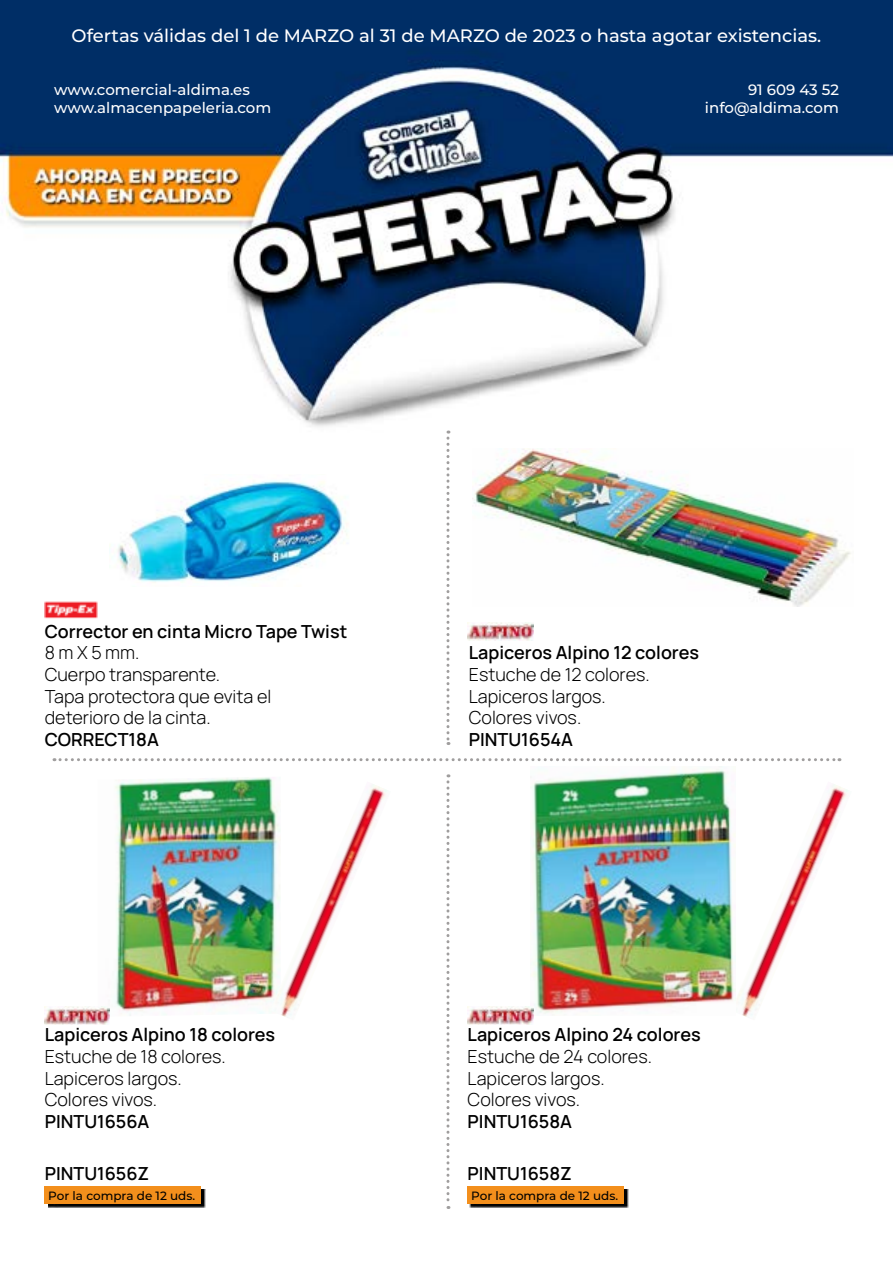
<style>
.page{position:relative;width:893px;height:1263px;background:#fff}
.page>*{position:absolute;margin:0;border:0;box-sizing:border-box;transform-origin:0 0}
.t1{font:200 18px/21.6px "Manrope";color:#000}
.t2{font:500 18px "Montserrat";color:#fff}
.t3{font:500 15px/18px "Montserrat";color:#fff}
.t4{font:500 12px "Montserrat";color:#000}
</style>
<div class="page">
<img style="left:0;top:0;width:893px;height:1209px">
<img style="left:731px;top:781px;width:121px;height:239px">
<img style="left:98px;top:777px;width:183px;height:240px">
<img style="left:530px;top:766px;width:206px;height:250px">
<img style="left:270px;top:781px;width:121px;height:239px">
<img style="left:110px;top:474px;width:240px;height:113px">
<img style="left:473px;top:449px;width:381px;height:157px">
<svg style="left:54px;top:758px;width:786px;height:3px"></svg>
<svg style="left:446px;top:774px;width:3px;height:435px"></svg>
<svg style="left:446px;top:431px;width:3px;height:314px"></svg>
<div style="left:48px;top:1189px;width:157px;height:18px;background:#000"></div>
<div style="left:45px;top:1186px;width:156px;height:18px;background:#f38f1c"></div>
<div style="left:469px;top:1189px;width:159px;height:18px;background:#000"></div>
<div style="left:468px;top:1186px;width:156px;height:18px;background:#f38f1c"></div>
<img style="left:44px;top:1007px;width:65px;height:17px">
<img style="left:468px;top:1007px;width:65px;height:17px">
<img style="left:468px;top:623px;width:65px;height:17px">
<img style="left:45px;top:601px;width:53px;height:17px">
<p class="t2" style="left:72px;top:23px;width:751px">Ofertas válidas del 1 de MARZO al 31 de MARZO de 2023 o hasta agotar existencias.</p>
<p class="t3" style="left:54px;top:80px;width:219px">www.comercial-aldima.es www.almacenpapeleria.com</p>
<p class="t3" style="left:705px;top:80px;width:136px;text-align:right">91 609 43 52 info@aldima.com</p>
<p class="t1" style="left:45px;top:620px;width:304px">Corrector en cinta Micro Tape Twist<br>8 m X 5 mm.<br>Cuerpo transparente.<br>Tapa protectora que evita el deterioro de la cinta.<br>CORRECT18A</p>
<p class="t1" style="left:469px;top:641px;width:232px">Lapiceros Alpino 12 colores<br>Estuche de 12 colores.<br>Lapiceros largos.<br>Colores vivos.<br>PINTU1654A</p>
<p class="t1" style="left:45px;top:1023px;width:232px">Lapiceros Alpino 18 colores<br>Estuche de 18 colores.<br>Lapiceros largos.<br>Colores vivos.<br>PINTU1656A</p>
<p class="t1" style="left:468px;top:1023px;width:235px">Lapiceros Alpino 24 colores<br>Estuche de 24 colores.<br>Lapiceros largos.<br>Colores vivos.<br>PINTU1658A</p>
<p class="t1" style="left:45px;top:1162px;width:106px">PINTU1656Z</p>
<p class="t1" style="left:468px;top:1162px;width:106px">PINTU1658Z</p>
<p class="t4" style="left:48px;top:1187px;width:148px">Por la compra de 12 uds.</p>
<p class="t4" style="left:471px;top:1187px;width:148px">Por la compra de 12 uds.</p>
</div>
